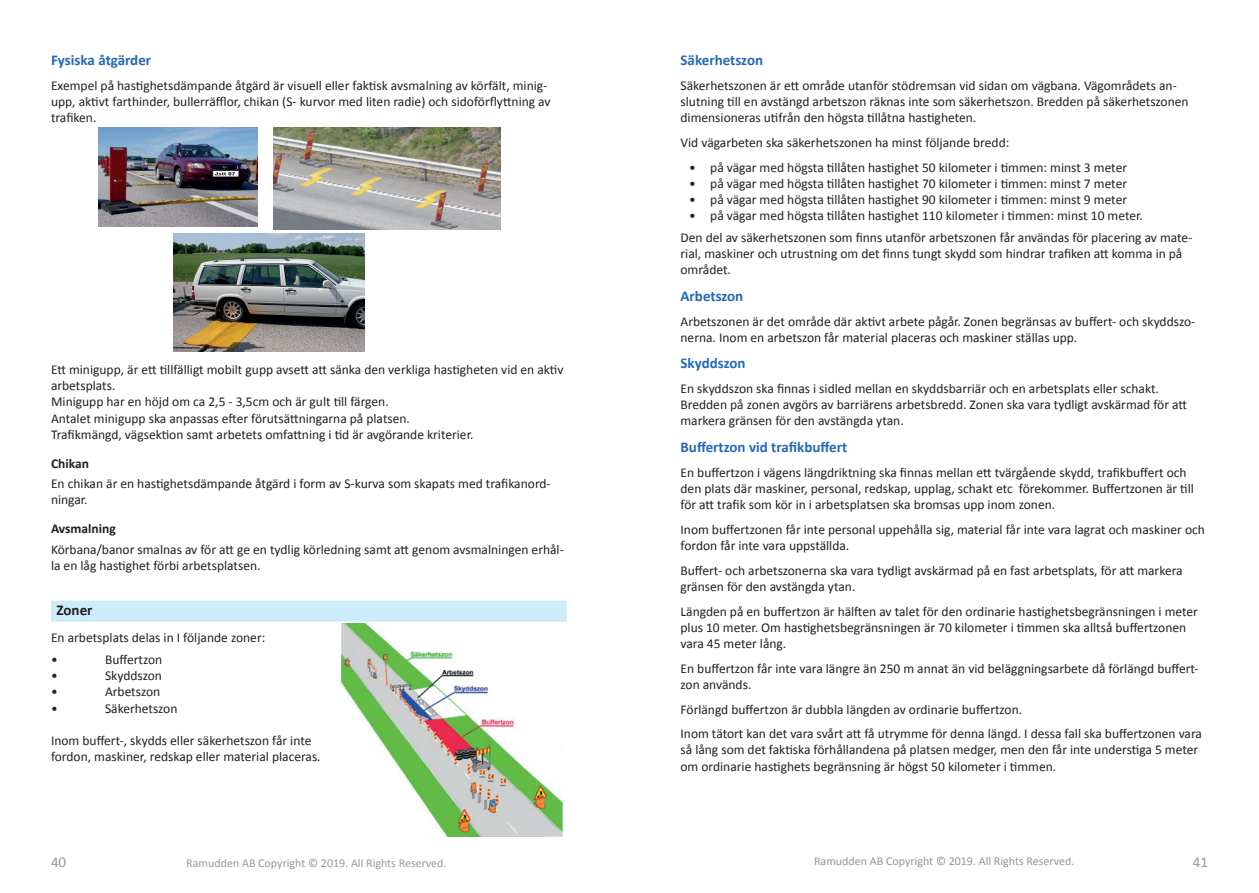
<style>
.page{position:relative;width:1259px;height:893px;background:#fff}
.page>*{position:absolute;margin:0;border:0;box-sizing:border-box;transform-origin:0 0}
.t1{font:700 15px "Calibri";color:#2569b4}
.t2{font:700 15px "Calibri";color:#231f20}
.t3{font:15px "Calibri";color:#939598}
.t4{font:13.5px/16.2px "Calibri";color:#231f20}
.t5{font:700 13.5px "Calibri";color:#231f20}
.t6{font:12px "Calibri";color:#97999c}
.t7{font:12px "Calibri";color:#939598}
</style>
<div class="page">
<div style="left:51px;top:601px;width:516px;height:21px;background:#ccecfb"></div>
<img style="left:173px;top:234px;width:192px;height:118px">
<img style="left:98px;top:127px;width:160px;height:100px">
<img style="left:212px;top:170px;width:26px;height:6px">
<img style="left:274px;top:127px;width:226px;height:102px">
<img style="left:340px;top:624px;width:224px;height:213px">
<p class="t1" style="left:51px;top:51px;width:102px">Fysiska åtgärder</p>
<p class="t4" style="left:51px;top:77px;width:501px">Exempel på hastighetsdämpande åtgärd är visuell eller faktisk avsmalning av körfält, minig&shy;upp, aktivt farthinder, bullerräfflor, chikan (S- kurvor med liten radie) och sidoförflyttning av trafiken.</p>
<p class="t4" style="left:51px;top:361px;width:514px">Ett minigupp, är ett tillfälligt mobilt gupp avsett att sänka den verkliga hastigheten vid en aktiv arbetsplats.<br>Minigupp har en höjd om ca 2,5 - 3,5cm och är gult till färgen.<br>Antalet minigupp ska anpassas efter förutsättningarna på platsen.<br>Trafikmängd, vägsektion samt arbetets omfattning i tid är avgörande kriterier.</p>
<p class="t5" style="left:51px;top:455px;width:39px">Chikan</p>
<p class="t4" style="left:51px;top:475px;width:501px">En chikan är en hastighetsdämpande åtgärd i form av S-kurva som skapats med trafikanord&shy;ningar.</p>
<p class="t5" style="left:51px;top:520px;width:66px">Avsmalning</p>
<p class="t4" style="left:51px;top:540px;width:514px">Körbana/banor smalnas av för att ge en tydlig körledning samt att genom avsmalningen erhål&shy;la en låg hastighet förbi arbetsplatsen.</p>
<p class="t2" style="left:57px;top:601px;width:37px">Zoner</p>
<p class="t4" style="left:51px;top:626px;width:216px;line-height:21.6px">En arbetsplats delas in I följande zoner: •</p>
<p class="t4" style="left:105px;top:651px;width:59px">Buffertzon</p>
<p class="t4" style="left:51px;top:667px;width:8px">•</p>
<p class="t4" style="left:105px;top:667px;width:58px">Skyddszon</p>
<p class="t4" style="left:51px;top:683px;width:8px">•</p>
<p class="t4" style="left:105px;top:683px;width:57px">Arbetszon</p>
<p class="t4" style="left:51px;top:699px;width:8px">•</p>
<p class="t4" style="left:105px;top:699px;width:74px">Säkerhetszon</p>
<p class="t4" style="left:51px;top:732px;width:271px">Inom buffert-, skydds eller säkerhetszon får inte fordon, maskiner, redskap eller material placeras.</p>
<p class="t1" style="left:680px;top:51px;width:84px">Säkerhetszon</p>
<p class="t4" style="left:680px;top:77px;width:509px">Säkerhetszonen är ett område utanför stödremsan vid sidan om vägbana. Vägområdets an&shy;slutning till en avstängd arbetszon räknas inte som säkerhetszon. Bredden på säkerhetszonen dimensioneras utifrån den högsta tillåtna hastigheten.</p>
<p class="t4" style="left:680px;top:134px;width:330px">Vid vägarbeten ska säkerhetszonen ha minst följande bredd:</p>
<p class="t4" style="left:689px;top:159px;width:439px">• på vägar med högsta tillåten hastighet 50 kilometer i timmen: minst 3 meter</p>
<p class="t4" style="left:689px;top:175px;width:439px">• på vägar med högsta tillåten hastighet 70 kilometer i timmen: minst 7 meter</p>
<p class="t4" style="left:689px;top:191px;width:439px">• på vägar med högsta tillåten hastighet 90 kilometer i timmen: minst 9 meter</p>
<p class="t4" style="left:680px;top:204px;width:513px;line-height:21.6px;text-indent:9px">• på vägar med högsta tillåten hastighet 110 kilometer i timmen: minst 10 meter.<br>Den del av säkerhetszonen som finns utanför arbetszonen får användas för placering av mate-</p>
<p class="t4" style="left:680px;top:245px;width:503px">rial, maskiner och utrustning om det finns tungt skydd som hindrar trafiken att komma in på området.</p>
<p class="t1" style="left:680px;top:287px;width:64px">Arbetszon</p>
<p class="t4" style="left:680px;top:312px;width:516px">Arbetszonen är det område där aktivt arbete pågår. Zonen begränsas av buffert- och skyddszo&shy;nerna. Inom en arbetszon får material placeras och maskiner ställas upp.</p>
<p class="t1" style="left:680px;top:354px;width:67px">Skyddszon</p>
<p class="t4" style="left:680px;top:380px;width:508px">En skyddszon ska finnas i sidled mellan en skyddsbarriär och en arbetsplats eller schakt.<br>Bredden på zonen avgörs av barriärens arbetsbredd. Zonen ska vara tydligt avskärmad för att markera gränsen för den avstängda ytan.</p>
<p class="t1" style="left:680px;top:438px;width:168px">Buffertzon vid trafikbuffert</p>
<p class="t4" style="left:680px;top:463px;width:515px">En buffertzon i vägens längdriktning ska finnas mellan ett tvärgående skydd, trafikbuffert och den plats där maskiner, personal, redskap, upplag, schakt etc förekommer. Buffertzonen är till för att trafik som kör in i arbetsplatsen ska bromsas upp inom zonen.</p>
<p class="t4" style="left:680px;top:520px;width:526px">Inom buffertzonen får inte personal uppehålla sig, material får inte vara lagrat och maskiner och fordon får inte vara uppställda.</p>
<p class="t4" style="left:680px;top:561px;width:503px">Buffert- och arbetszonerna ska vara tydligt avskärmad på en fast arbetsplats, för att markera gränsen för den avstängda ytan.</p>
<p class="t4" style="left:680px;top:602px;width:519px">Längden på en buffertzon är hälften av talet för den ordinarie hastighetsbegränsningen i meter plus 10 meter. Om hastighetsbegränsningen är 70 kilometer i timmen ska alltså buffertzonen vara 45 meter lång.</p>
<p class="t4" style="left:680px;top:659px;width:520px">En buffertzon får inte vara längre än 250 m annat än vid beläggningsarbete då förlängd buffert&shy;zon används.</p>
<p class="t4" style="left:680px;top:696px;width:523px;line-height:24.8px">Förlängd buffertzon är dubbla längden av ordinarie buffertzon.<br>Inom tätort kan det vara svårt att få utrymme för denna längd. I dessa fall ska buffertzonen vara</p>
<p class="t4" style="left:680px;top:741px;width:519px">så lång som det faktiska förhållandena på platsen medger, men den får inte understiga 5 meter om ordinarie hastighets begränsning är högst 50 kilometer i timmen.</p>
<p class="t3" style="left:51px;top:852px;width:17px">40</p>
<p class="t6" style="left:186px;top:855px;width:262px">Ramudden AB Copyright © 2019. All Rights Reserved.</p>
<p class="t7" style="left:814px;top:853px;width:262px">Ramudden AB Copyright © 2019. All Rights Reserved.</p>
<p class="t3" style="left:1192px;top:852px;width:17px">41</p>
</div>
